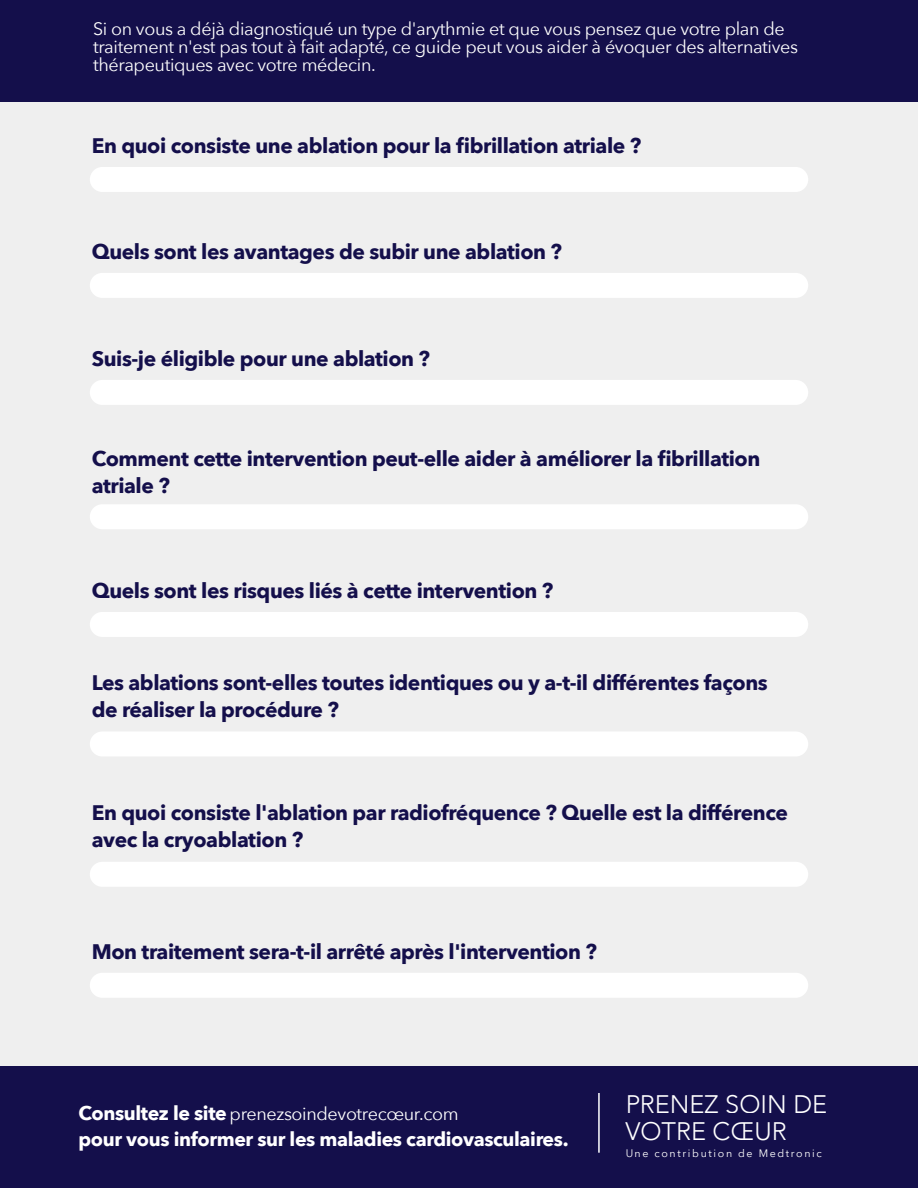
<style>
.page{position:relative;width:918px;height:1188px;background:#fff}
.page>*{position:absolute;margin:0;border:0;box-sizing:border-box;transform-origin:0 0}
.t1{font:300 25.35px/27.2px "Avenir";color:#fff}
.t2{font:700 21px/26.5px "Avenir Next";letter-spacing:-.02em;color:#140f4b}
.t3{font:700 19.5px "Avenir Next";letter-spacing:-.02em;color:#fff}
.t4{font:18px/18px "Avenir Next";letter-spacing:-.02em;color:#fff}
.t5{font:10.65px "Avenir Next World";letter-spacing:.155em;color:#fff}
.s1{font-weight:700;font-size:19.5px}
</style>
<div class="page">
<div style="left:0;top:102px;width:918px;height:965px;background:#efefef"></div>
<div style="left:0;top:0;width:918px;height:102px;background:#140f4b"></div>
<div style="left:90px;top:167px;width:718px;height:25px;background:#fff;border-radius:12px"></div>
<div style="left:90px;top:273px;width:718px;height:25px;background:#fff;border-radius:12px"></div>
<div style="left:90px;top:380px;width:718px;height:25px;background:#fff;border-radius:12px"></div>
<div style="left:90px;top:504px;width:718px;height:25px;background:#fff;border-radius:12px"></div>
<div style="left:90px;top:612px;width:718px;height:25px;background:#fff;border-radius:12px"></div>
<div style="left:90px;top:731px;width:718px;height:25px;background:#fff;border-radius:12px"></div>
<div style="left:90px;top:862px;width:718px;height:25px;background:#fff;border-radius:12px"></div>
<div style="left:90px;top:973px;width:718px;height:25px;background:#fff;border-radius:12px"></div>
<div style="left:0;top:1067px;width:918px;height:121px;background:#140f4b"></div>
<hr style="left:598px;top:1093px;width:2px;height:60px;background:#fff">
<p class="t4" style="left:93px;top:19px;width:706px">Si on vous a déjà diagnostiqué un type d'arythmie et que vous pensez que votre plan de traitement n'est pas tout à fait adapté, ce guide peut vous aider à évoquer des alternatives thérapeutiques avec votre médecin.</p>
<p class="t2" style="left:92px;top:132px;width:551px">En quoi consiste une ablation pour la fibrillation atriale ?</p>
<p class="t2" style="left:92px;top:238px;width:472px">Quels sont les avantages de subir une ablation ?</p>
<p class="t2" style="left:92px;top:345px;width:340px">Suis-je éligible pour une ablation ?</p>
<p class="t2" style="left:92px;top:445px;width:670px">Comment cette intervention peut-elle aider à améliorer la fibrillation atriale ?</p>
<p class="t2" style="left:92px;top:577px;width:463px">Quels sont les risques liés à cette intervention ?</p>
<p class="t2" style="left:92px;top:670px;width:677px">Les ablations sont-elles toutes identiques ou y a-t-il différentes façons de réaliser la procédure ?</p>
<p class="t2" style="left:92px;top:799px;width:698px">En quoi consiste l'ablation par radiofréquence ? Quelle est la différence avec la cryoablation ?</p>
<p class="t2" style="left:92px;top:938px;width:507px">Mon traitement sera-t-il arrêté après l'intervention ?</p>
<p class="t4" style="left:79px;top:1103px;width:382px"><span class="s1">Consultez le site</span> prenezsoindevotrecœur.com</p>
<p class="t3" style="left:79px;top:1122px;width:492px">pour vous informer sur les maladies cardiovasculaires.</p>
<p class="t1" style="left:625px;top:1090px;width:203px">PRENEZ SOIN DE<br>VOTRE CŒUR</p>
<p class="t5" style="left:625px;top:1145px;width:198px">Une contribution de Medtronic</p>
</div>
